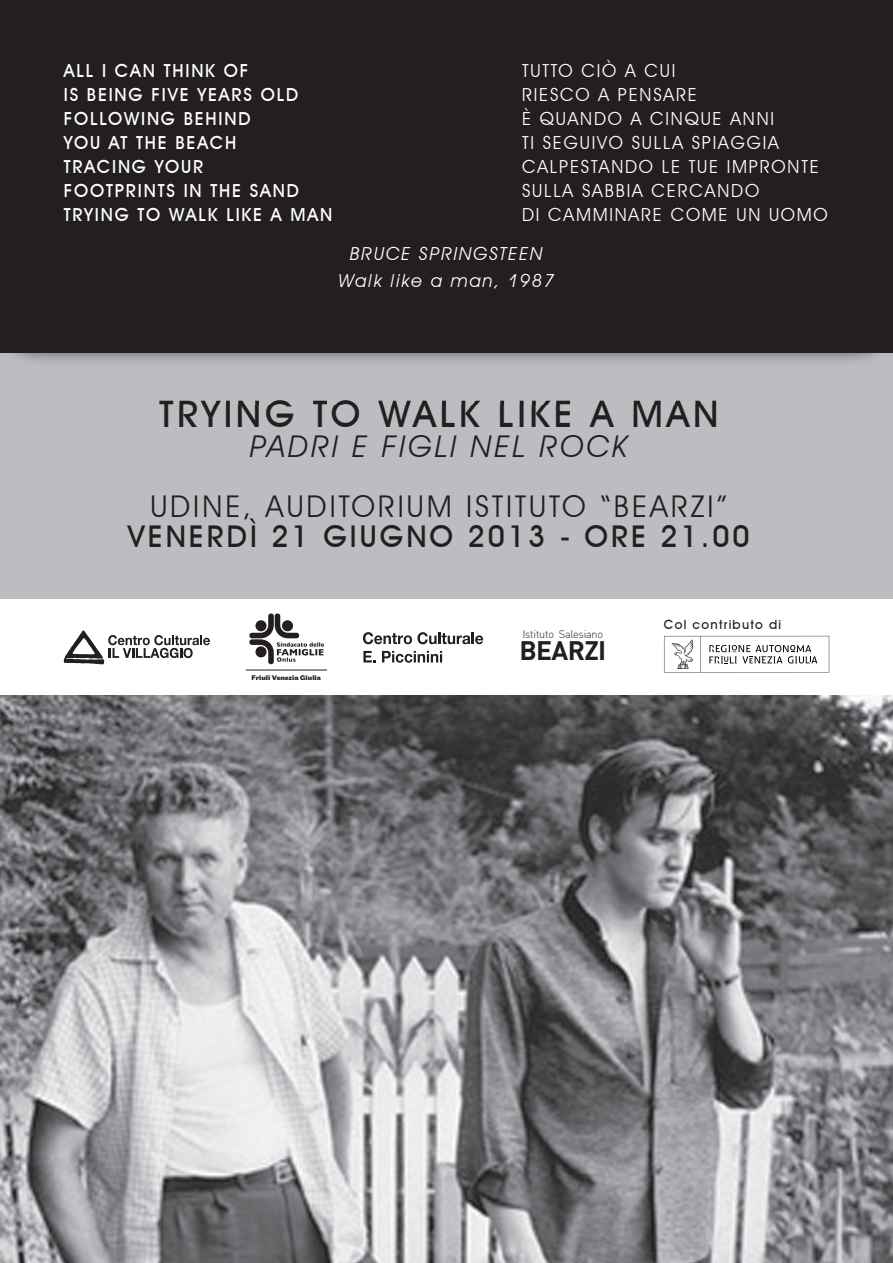
<style>
.page{position:relative;width:893px;height:1263px;background:#fff}
.page>*{position:absolute;margin:0;border:0;box-sizing:border-box;transform-origin:0 0}
.t1{font:500 37.5px "Avant Garde IT Cby BT";letter-spacing:.1em;color:#231f20}
.t2{font:30px "Avant Garde IT Cby BT";letter-spacing:.1em;color:#231f20}
.t3{font:500 30px "Avant Garde IT Cby BT";letter-spacing:.1em;color:#231f20}
.t4{font:italic 30px "Avant Garde IT Cby BT";letter-spacing:.1em;color:#231f20}
.t5{font:700 26.4px "DIN";letter-spacing:-.025em;color:#231f20}
.t6{font:18px/24px "Avant Garde IT Cby BT";letter-spacing:.1em;color:#fff}
.t7{font:500 18px/24px "Avant Garde IT Cby BT";letter-spacing:.1em;color:#fff}
.t8{font:italic 18px/27px "Avant Garde IT Cby BT";letter-spacing:.1em;color:#fff;text-align:center}
.t9{font:500 12.75px "Avant Garde IT Cby BT";letter-spacing:.1em;color:#231f20}
.t10{font:300 10.95px "DIN";letter-spacing:-.025em;color:#231f20}
.t11{font:700 7.05px "Maple";letter-spacing:.005em;color:#231f20}
</style>
<div class="page">
<img style="left:0;top:695px;width:893px;height:568px">
<div style="left:0;top:0;width:893px;height:599px;background:#bcbdc0"></div>
<img style="left:0;top:352px;width:893px;height:52px">
<img style="left:159px;top:400px;width:557px;height:4px">
<div style="left:0;top:0;width:893px;height:352px;background:#231f20"></div>
<svg style="left:664px;top:636px;width:165px;height:37px"></svg>
<svg style="left:363px;top:632px;width:120px;height:12px"></svg>
<svg style="left:363px;top:651px;width:13px;height:11px"></svg>
<svg style="left:382px;top:651px;width:60px;height:12px"></svg>
<svg style="left:64px;top:630px;width:146px;height:35px"></svg>
<hr style="left:246px;top:669px;width:81px;height:1px;background:#231f20">
<svg style="left:249px;top:613px;width:75px;height:52px"></svg>
<p class="t7" style="left:64px;top:58px;width:270px">ALL I CAN THINK OF<br>IS BEING FIVE YEARS OLD<br>FOLLOWING BEHIND<br>YOU AT THE BEACH<br>TRACING YOUR<br>FOOTPRINTS IN THE SAND<br>TRYING TO WALK LIKE A MAN</p>
<p class="t6" style="left:522px;top:58px;width:307px">TUTTO CIÒ A CUI<br>RIESCO A PENSARE<br>È QUANDO A CINQUE ANNI<br>TI SEGUIVO SULLA SPIAGGIA<br>CALPESTANDO LE TUE IMPRONTE<br>SULLA SABBIA CERCANDO<br>DI CAMMINARE COME UN UOMO</p>
<p class="t8" style="left:339px;top:240px;width:217px">BRUCE SPRINGSTEEN<br>Walk like a man, 1987</p>
<h1 class="t1" style="left:159px;top:391px;width:561px">TRYING TO WALK LIKE A MAN</h1>
<h2 class="t4" style="left:250px;top:428px;width:378px">PADRI E FIGLI NEL ROCK</h2>
<h2 class="t2" style="left:150px;top:488px;width:578px">UDINE, AUDITORIUM ISTITUTO “BEARZI”</h2>
<h2 class="t3" style="left:128px;top:518px;width:623px">VENERDÌ 21 GIUGNO 2013 - ORE 21.00</h2>
<p class="t11" style="left:251px;top:673px;width:71px">Friuli Venezia Giulia</p>
<p class="t10" style="left:523px;top:628px;width:82px">Istituto Salesiano</p>
<h3 class="t5" style="left:519px;top:634px;width:88px">BEARZI</h3>
<p class="t9" style="left:664px;top:617px;width:119px">Col contributo di</p>
</div>
